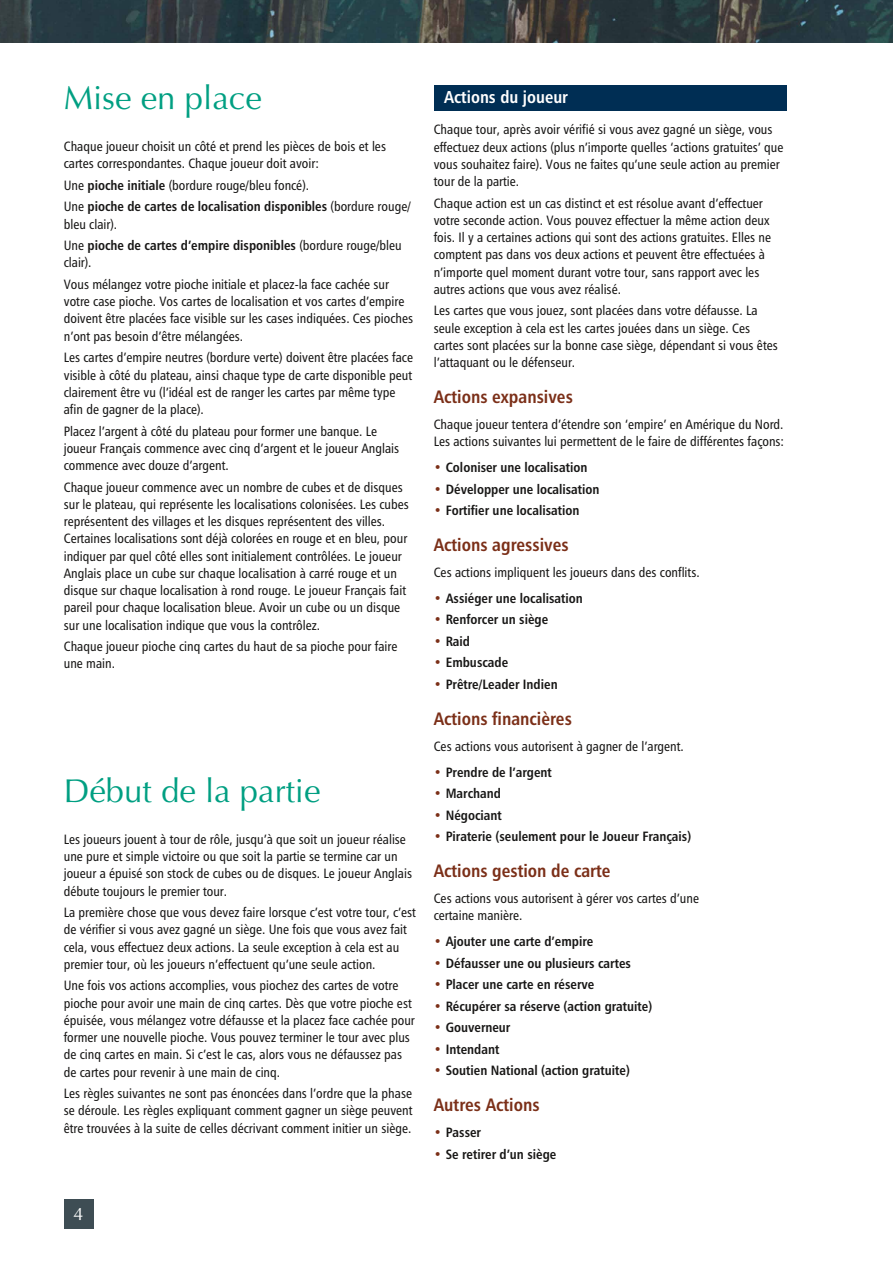
<style>
.page{position:relative;width:893px;height:1263px;background:#fff}
.page>*{position:absolute;margin:0;border:0;box-sizing:border-box;transform-origin:0 0}
.t1{font:33px "Optima LT";color:#009f82}
.t2{font:18px "Humanist 777 BT Bold Condensed B";color:#7b2f18}
.t3{font:18px "Optima LT";color:#fff}
.t4{font:17.25px "Humanist 777 BT Bold Condensed B";color:#fff}
.t5{font:13.5px/17.2px "Humanist 777 BT Roman Condensed B";color:#181716}
.t6{font:13.5px "Humanist 777 BT Bold Condensed B";color:#181716}
.s1{font-family:"Humanist 777 BT Bold Condensed B"}
.s2{font-family:"Humanist 777 BT Roman Condensed B"}
.s3{color:#7b2f18}
</style>
<div class="page">
<div style="left:64px;top:1199px;width:30px;height:30px;background:#3e4d54"></div>
<div style="left:434px;top:85px;width:353px;height:26px;background:#002e54"></div>
<img style="left:0;top:0;width:893px;height:43px">
<h1 class="t1" style="left:64px;top:79px;width:200px">Mise en place</h1>
<p class="t5" style="left:64px;top:138px;width:324px">Chaque joueur choisit un côté et prend les pièces de bois et les cartes correspondantes. Chaque joueur doit avoir:</p>
<p class="t5" style="left:64px;top:176px;width:247px">Une <span class="s1">pioche initiale</span> (bordure rouge/bleu foncé).</p>
<p class="t6" style="left:64px;top:198px;width:348px"><span class="s2">Une</span> pioche de cartes de localisation disponibles <span class="s2">(bordure rouge/</span></p>
<p class="t5" style="left:64px;top:215px;width:55px">bleu clair).</p>
<p class="t6" style="left:64px;top:237px;width:340px"><span class="s2">Une</span> pioche de cartes d’empire disponibles <span class="s2">(bordure rouge/bleu</span></p>
<p class="t5" style="left:64px;top:252px;width:327px;line-height:21.5px">clair).<br>Vous mélangez votre pioche initiale et placez-la face cachée sur</p>
<p class="t5" style="left:64px;top:293px;width:351px">votre case pioche. Vos cartes de localisation et vos cartes d’empire doivent être placées face visible sur les cases indiquées. Ces pioches n’ont pas besoin d’être mélangées.</p>
<p class="t5" style="left:64px;top:349px;width:351px">Les cartes d’empire neutres (bordure verte) doivent être placées face visible à côté du plateau, ainsi chaque type de carte disponible peut clairement être vu (l’idéal est de ranger les cartes par même type afin de gagner de la place).</p>
<p class="t5" style="left:64px;top:422px;width:337px">Placez l’argent à côté du plateau pour former une banque. Le joueur Français commence avec cinq d’argent et le joueur Anglais commence avec douze d’argent.</p>
<p class="t5" style="left:64px;top:478px;width:347px">Chaque joueur commence avec un nombre de cubes et de disques sur le plateau, qui représente les localisations colonisées. Les cubes représentent des villages et les disques représentent des villes.<br>Certaines localisations sont déjà colorées en rouge et en bleu, pour indiquer par quel côté elles sont initialement contrôlées. Le joueur Anglais place un cube sur chaque localisation à carré rouge et un disque sur chaque localisation à rond rouge. Le joueur Français fait pareil pour chaque localisation bleue. Avoir un cube ou un disque sur une localisation indique que vous la contrôlez.</p>
<p class="t5" style="left:64px;top:637px;width:335px">Chaque joueur pioche cinq cartes du haut de sa pioche pour faire une main.</p>
<h1 class="t1" style="left:64px;top:771px;width:258px">Début de la partie</h1>
<p class="t5" style="left:64px;top:830px;width:350px">Les joueurs jouent à tour de rôle, jusqu’à que soit un joueur réalise une pure et simple victoire ou que soit la partie se termine car un joueur a épuisé son stock de cubes ou de disques. Le joueur Anglais débute toujours le premier tour.</p>
<p class="t5" style="left:64px;top:903px;width:354px">La première chose que vous devez faire lorsque c’est votre tour, c’est de vérifier si vous avez gagné un siège. Une fois que vous avez fait cela, vous effectuez deux actions. La seule exception à cela est au premier tour, où les joueurs n’effectuent qu’une seule action.</p>
<p class="t5" style="left:64px;top:977px;width:353px">Une fois vos actions accomplies, vous piochez des cartes de votre pioche pour avoir une main de cinq cartes. Dès que votre pioche est épuisée, vous mélangez votre défausse et la placez face cachée pour former une nouvelle pioche. Vous pouvez terminer le tour avec plus de cinq cartes en main. Si c’est le cas, alors vous ne défaussez pas de cartes pour revenir à une main de cinq.</p>
<p class="t5" style="left:64px;top:1084px;width:350px;text-align:justify">Les règles suivantes ne sont pas énoncées dans l’ordre que la phase se déroule. Les règles expliquant comment gagner un siège peuvent être trouvées à la suite de celles décrivant comment initier un siège.</p>
<p class="t4" style="left:444px;top:86px;width:125px">Actions du joueur</p>
<p class="t5" style="left:434px;top:121px;width:351px">Chaque tour, après avoir vérifié si vous avez gagné un siège, vous effectuez deux actions (plus n’importe quelles ‘actions gratuites’ que vous souhaitez faire). Vous ne faites qu’une seule action au premier tour de la partie.</p>
<p class="t5" style="left:434px;top:194px;width:339px">Chaque action est un cas distinct et est résolue avant d’effectuer votre seconde action. Vous pouvez effectuer la même action deux fois. Il y a certaines actions qui sont des actions gratuites. Elles ne comptent pas dans vos deux actions et peuvent être effectuées à n’importe quel moment durant votre tour, sans rapport avec les autres actions que vous avez réalisé.</p>
<p class="t5" style="left:434px;top:302px;width:346px">Les cartes que vous jouez, sont placées dans votre défausse. La seule exception à cela est les cartes jouées dans un siège. Ces cartes sont placées sur la bonne case siège, dépendant si vous êtes l’attaquant ou le défenseur.</p>
<h2 class="t2" style="left:434px;top:386px;width:141px">Actions expansives</h2>
<p class="t5" style="left:434px;top:415px;width:352px">Chaque joueur tentera d’étendre son ‘empire’ en Amérique du Nord.<br>Les actions suivantes lui permettent de le faire de différentes façons:</p>
<p class="t6" style="left:434px;top:459px;width:155px"><span class="s3">•</span> Coloniser une localisation</p>
<p class="t6" style="left:434px;top:480px;width:167px"><span class="s3">•</span> Développer une localisation</p>
<p class="t6" style="left:434px;top:502px;width:147px"><span class="s3">•</span> Fortifier une localisation</p>
<h2 class="t2" style="left:434px;top:534px;width:136px">Actions agressives</h2>
<p class="t5" style="left:434px;top:563px;width:268px">Ces actions impliquent les joueurs dans des conflits.</p>
<p class="t6" style="left:434px;top:590px;width:151px"><span class="s3">•</span> Assiéger une localisation</p>
<p class="t6" style="left:434px;top:611px;width:116px"><span class="s3">•</span> Renforcer un siège</p>
<p class="t6" style="left:434px;top:633px;width:38px"><span class="s3">•</span> Raid</p>
<p class="t6" style="left:434px;top:654px;width:76px"><span class="s3">•</span> Embuscade</p>
<p class="t6" style="left:434px;top:676px;width:125px"><span class="s3">•</span> Prêtre/Leader Indien</p>
<h2 class="t2" style="left:434px;top:707px;width:140px">Actions financières</h2>
<p class="t5" style="left:434px;top:737px;width:252px">Ces actions vous autorisent à gagner de l’argent.</p>
<p class="t6" style="left:434px;top:763px;width:120px"><span class="s3">•</span> Prendre de l’argent</p>
<p class="t6" style="left:434px;top:785px;width:69px"><span class="s3">•</span> Marchand</p>
<p class="t6" style="left:434px;top:806px;width:70px"><span class="s3">•</span> Négociant</p>
<p class="t6" style="left:434px;top:828px;width:259px"><span class="s3">•</span> Piraterie (seulement pour le Joueur Français)</p>
<h2 class="t2" style="left:434px;top:860px;width:178px">Actions gestion de carte</h2>
<p class="t5" style="left:434px;top:889px;width:267px">Ces actions vous autorisent à gérer vos cartes d’une certaine manière.</p>
<p class="t6" style="left:434px;top:933px;width:161px"><span class="s3">•</span> Ajouter une carte d’empire</p>
<p class="t6" style="left:434px;top:954px;width:199px"><span class="s3">•</span> Défausser une ou plusieurs cartes</p>
<p class="t6" style="left:434px;top:976px;width:162px"><span class="s3">•</span> Placer une carte en réserve</p>
<p class="t6" style="left:434px;top:997px;width:220px"><span class="s3">•</span> Récupérer sa réserve (action gratuite)</p>
<p class="t6" style="left:434px;top:1019px;width:78px"><span class="s3">•</span> Gouverneur</p>
<p class="t6" style="left:434px;top:1040px;width:67px"><span class="s3">•</span> Intendant</p>
<p class="t6" style="left:434px;top:1062px;width:198px"><span class="s3">•</span> Soutien National (action gratuite)</p>
<h2 class="t2" style="left:434px;top:1094px;width:107px">Autres Actions</h2>
<p class="t6" style="left:434px;top:1124px;width:49px"><span class="s3">•</span> Passer</p>
<p class="t6" style="left:434px;top:1145px;width:124px"><span class="s3">•</span> Se retirer d’un siège</p>
<h2 class="t3" style="left:74px;top:1203px;width:12px">4</h2>
</div>
